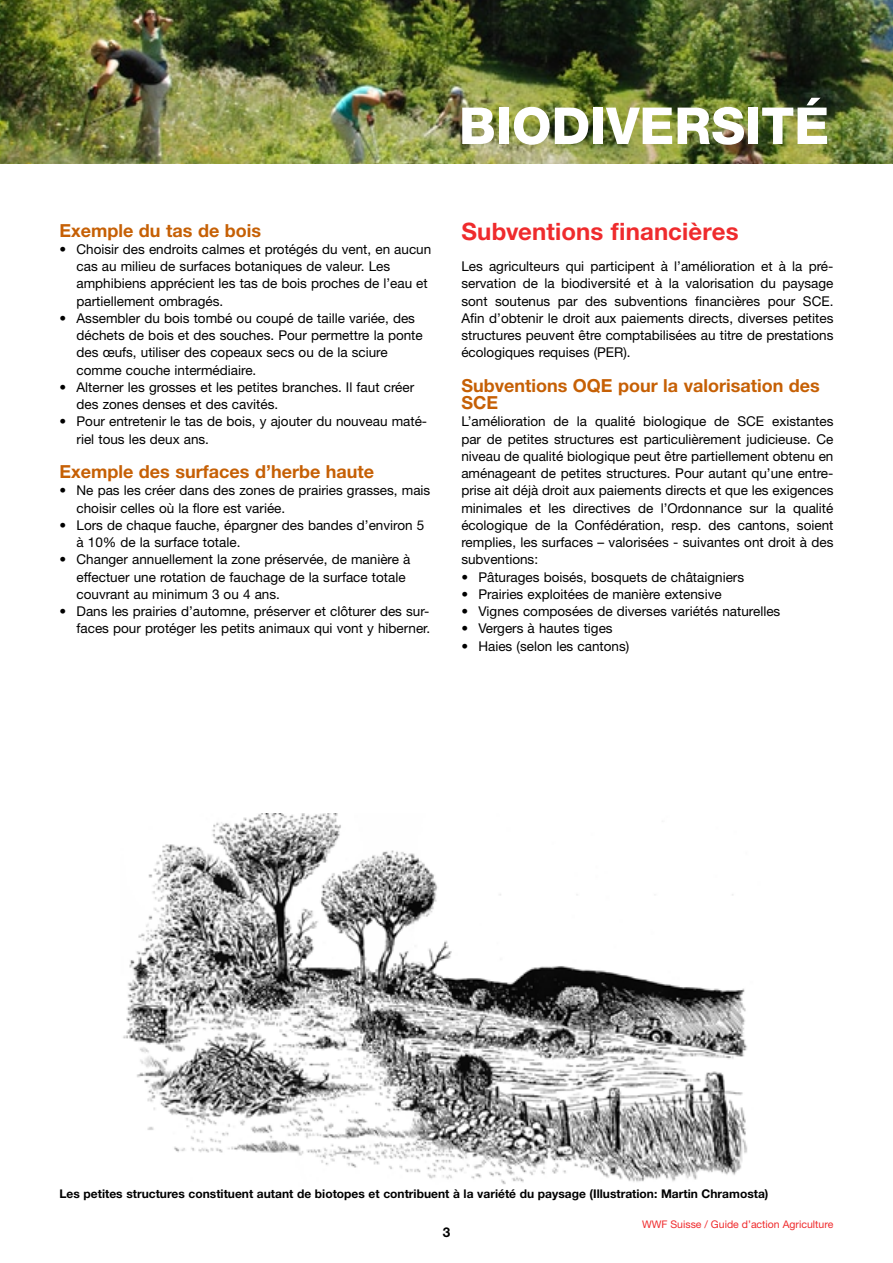
<style>
.page{position:relative;width:893px;height:1263px;background:#fff}
.page>*{position:absolute;margin:0;border:0;box-sizing:border-box;transform-origin:0 0}
.t1{font:800 51px "Helvetica Neue LT Std";color:#fff}
.t2{font:700 24px "Helvetica Neue LT Std";letter-spacing:.005em;color:#ef2b2d}
.t3{font:700 18px/17.2px "Helvetica Neue LT Std";color:#c66005}
.t4{font:13.5px/17.2px "Helvetica Neue LT Std";color:#000}
.t5{font:700 13.5px "Helvetica Neue LT Std";color:#000}
.t6{font:700 12px "Helvetica Neue LT Std";color:#000}
.t7{font:10.5px "Helvetica Neue LT Std";color:#ef2b2d}
</style>
<div class="page">
<img style="left:0;top:0;width:893px;height:164px">
<img style="left:123px;top:814px;width:625px;height:370px">
<h1 class="t1" style="left:459px;top:95px;width:372px">BIODIVERSITÉ</h1>
<h3 class="t3" style="left:60px;top:221px;width:203px">Exemple du tas de bois</h3>
<p class="t4" style="left:77px;top:240px;width:356px;text-indent:-17px">• Choisir des endroits calmes et protégés du vent, en aucun cas au milieu de surfaces botaniques de valeur. Les amphibiens apprécient les tas de bois proches de l’eau et partiellement ombragés.</p>
<p class="t4" style="left:77px;top:309px;width:348px;text-indent:-17px">• Assembler du bois tombé ou coupé de taille variée, des déchets de bois et des souches. Pour permettre la ponte des œufs, utiliser des copeaux secs ou de la sciure comme couche intermédiaire.</p>
<p class="t4" style="left:77px;top:378px;width:339px;text-indent:-17px">• Alterner les grosses et les petites branches. Il faut créer des zones denses et des cavités.</p>
<p class="t4" style="left:77px;top:413px;width:352px;text-indent:-17px">• Pour entretenir le tas de bois, y ajouter du nouveau maté&shy;riel tous les deux ans.</p>
<h3 class="t3" style="left:60px;top:463px;width:316px">Exemple des surfaces d’herbe haute</h3>
<p class="t4" style="left:77px;top:482px;width:355px;text-indent:-17px">• Ne pas les créer dans des zones de prairies grasses, mais choisir celles où la flore est variée.</p>
<p class="t4" style="left:77px;top:516px;width:349px;text-indent:-17px">• Lors de chaque fauche, épargner des bandes d’environ 5 à 10% de la surface totale.</p>
<p class="t4" style="left:77px;top:551px;width:335px;text-indent:-17px">• Changer annuellement la zone préservée, de manière à effectuer une rotation de fauchage de la surface totale couvrant au minimum 3 ou 4 ans.</p>
<p class="t4" style="left:60px;top:602px;width:372px;text-align:right">• Dans les prairies d’automne, préserver et clôturer des sur&shy;faces pour protéger les petits animaux qui vont y hiberner.</p>
<h2 class="t2" style="left:461px;top:217px;width:279px">Subventions financières</h2>
<p class="t4" style="left:461px;top:257px;width:374px;text-align:justify">Les agriculteurs qui participent à l’amélioration et à la pré&shy;servation de la biodiversité et à la valorisation du paysage sont soutenus par des subventions financières pour SCE.<br>Afin d’obtenir le droit aux paiements directs, diverses petites structures peuvent être comptabilisées au titre de prestations écologiques requises (PER).</p>
<h3 class="t3" style="left:461px;top:376px;width:360px">Subventions OQE pour la valorisation des<br>SCE</h3>
<p class="t4" style="left:461px;top:413px;width:374px;text-align:justify">L’amélioration de la qualité biologique de SCE existantes par de petites structures est particulièrement judicieuse. Ce niveau de qualité biologique peut être partiellement obtenu en aménageant de petites structures. Pour autant qu’une entre&shy;prise ait déjà droit aux paiements directs et que les exigences minimales et les directives de l’Ordonnance sur la qualité écologique de la Confédération, resp. des cantons, soient remplies, les surfaces – valorisées - suivantes ont droit à des subventions:</p>
<p class="t4" style="left:461px;top:568px;width:284px">• Pâturages boisés, bosquets de châtaigniers</p>
<p class="t4" style="left:461px;top:585px;width:262px">• Prairies exploitées de manière extensive</p>
<p class="t4" style="left:461px;top:602px;width:320px">• Vignes composées de diverses variétés naturelles</p>
<p class="t4" style="left:461px;top:620px;width:153px">• Vergers à hautes tiges</p>
<p class="t4" style="left:461px;top:637px;width:169px">• Haies (selon les cantons)</p>
<p class="t6" style="left:60px;top:1186px;width:710px">Les petites structures constituent autant de biotopes et contribuent à la variété du paysage (Illustration: Martin Chramosta)</p>
<p class="t5" style="left:443px;top:1224px;width:9px">3</p>
<p class="t7" style="left:642px;top:1218px;width:193px">WWF Suisse / Guide d’action Agriculture</p>
</div>
